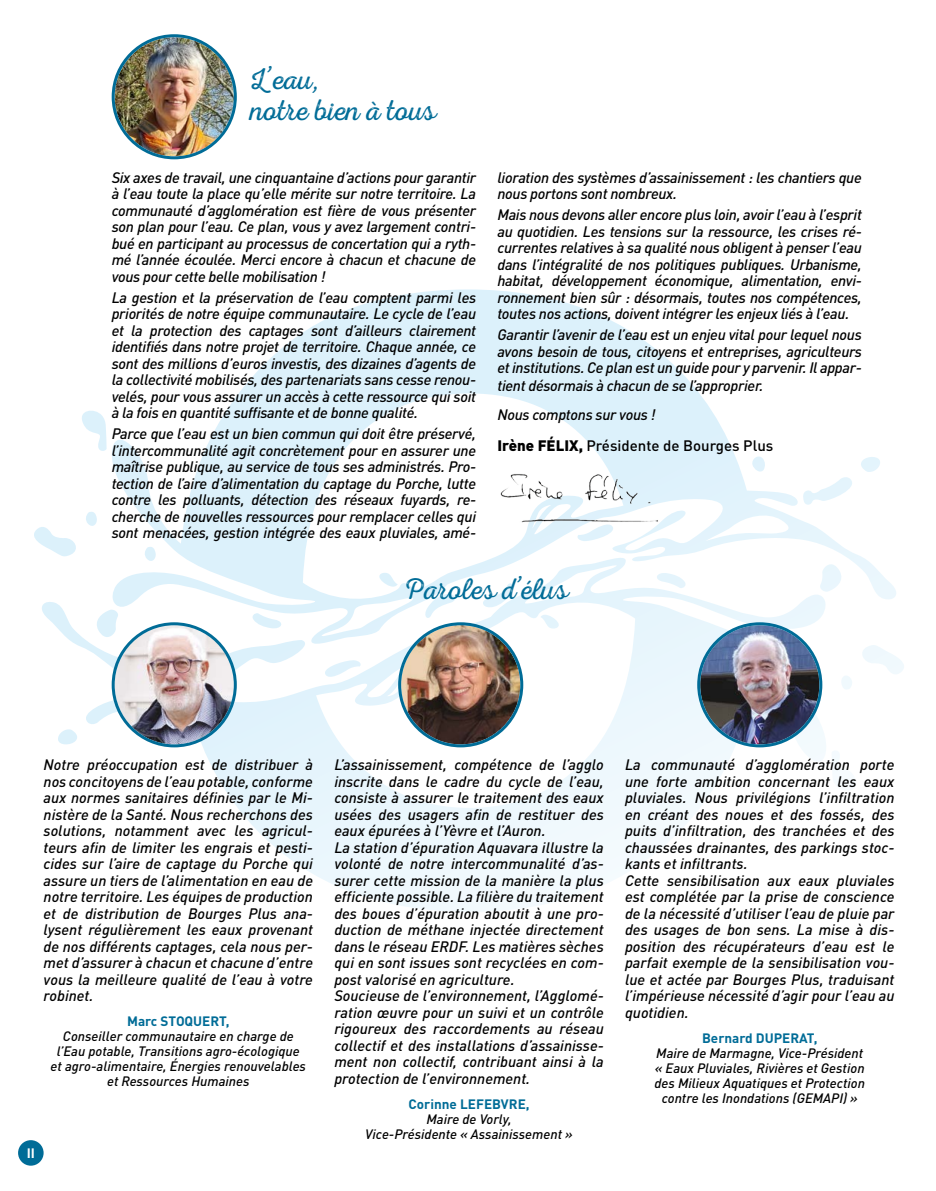
<style>
.page{position:relative;width:936px;height:1191px;background:#fff}
.page>*{position:absolute;margin:0;border:0;box-sizing:border-box;transform-origin:0 0}
.t1{font:30px/31.5px "Nexa Rust Script L 01";color:#006c97}
.t2{font:italic 500 15px/16.5px "DIN Pro";color:#000;text-align:justify}
.t3{font:italic 500 15px/16.5px "DIN Pro";letter-spacing:-.02em;color:#000}
.t4{font:500 15px "DIN Pro";color:#000}
.t5{font:italic 500 13.5px/15px "DIN Pro";color:#000;text-align:center}
.t6{font:700 13.5px "DIN Pro";color:#006c97}
.t7{font:700 13.5px "DIN Pro";color:#fff}
.s1{font-weight:900}
</style>
<div class="page">
<svg style="left:34px;top:289px;width:870px;height:623px"></svg>
<img style="left:482px;top:454px;width:194px;height:80px">
<img style="left:115px;top:37px;width:119px;height:119px;border-radius:60px">
<div style="left:112px;top:34px;width:125px;height:125px;border:3px solid #006c97;border-radius:50%"></div>
<img style="left:115px;top:625px;width:119px;height:119px;border-radius:60px">
<div style="left:112px;top:622px;width:125px;height:125px;border:3px solid #006c97;border-radius:50%"></div>
<img style="left:401px;top:625px;width:119px;height:119px;border-radius:60px">
<div style="left:398px;top:622px;width:125px;height:125px;border:3px solid #006c97;border-radius:50%"></div>
<img style="left:700px;top:625px;width:119px;height:119px;border-radius:60px">
<div style="left:697px;top:622px;width:125px;height:125px;border:3px solid #006c97;border-radius:50%"></div>
<div style="left:18px;top:1140px;width:26px;height:25px;background:#006c97;border-radius:50%"></div>
<h1 class="t1" style="left:250px;top:67px;width:187px">L’eau,<br>notre bien à tous</h1>
<p class="t2" style="left:112px;top:168px;width:366px">Six axes de travail, une cinquantaine d’actions pour garantir à l’eau toute la place qu’elle mérite sur notre territoire. La communauté d’agglomération est fière de vous présenter son plan pour l’eau. Ce plan, vous y avez largement contri&shy;bué en participant au processus de concertation qui a ryth&shy;mé l’année écoulée. Merci encore à chacun et chacune de vous pour cette belle mobilisation !</p>
<p class="t2" style="left:112px;top:287px;width:366px">La gestion et la préservation de l’eau comptent parmi les priorités de notre équipe communautaire. Le cycle de l’eau et la protection des captages sont d’ailleurs clairement identifiés dans notre projet de territoire. Chaque année, ce sont des millions d’euros investis, des dizaines d’agents de la collectivité mobilisés, des partenariats sans cesse renou&shy;velés, pour vous assurer un accès à cette ressource qui soit à la fois en quantité suffisante et de bonne qualité.</p>
<p class="t2" style="left:112px;top:424px;width:366px">Parce que l’eau est un bien commun qui doit être préservé, l’intercommunalité agit concrètement pour en assurer une maîtrise publique, au service de tous ses administrés. Pro&shy;tection de l’aire d’alimentation du captage du Porche, lutte contre les polluants, détection des réseaux fuyards, re&shy;cherche de nouvelles ressources pour remplacer celles qui sont menacées, gestion intégrée des eaux pluviales, amé-</p>
<p class="t3" style="left:497px;top:168px;width:366px">lioration des systèmes d’assainissement : les chantiers que nous portons sont nombreux.</p>
<p class="t2" style="left:497px;top:205px;width:366px">Mais nous devons aller encore plus loin, avoir l’eau à l’esprit au quotidien. Les tensions sur la ressource, les crises ré&shy;currentes relatives à sa qualité nous obligent à penser l’eau dans l’intégralité de nos politiques publiques. Urbanisme, habitat, développement économique, alimentation, envi&shy;ronnement bien sûr : désormais, toutes nos compétences, toutes nos actions, doivent intégrer les enjeux liés à l’eau.</p>
<p class="t2" style="left:497px;top:325px;width:366px">Garantir l’avenir de l’eau est un enjeu vital pour lequel nous avons besoin de tous, citoyens et entreprises, agriculteurs et institutions. Ce plan est un guide pour y parvenir. Il appar-</p>
<p class="t3" style="left:497px;top:369px;width:268px;line-height:29.2px">tient désormais à chacun de se l’approprier.<br>Nous comptons sur vous !</p>
<p class="t4" style="left:497px;top:433px;width:277px"><span class="s1">Irène FÉLIX,</span> Présidente de Bourges Plus</p>
<h1 class="t1" style="left:405px;top:578px;width:164px">Paroles d’élus</h1>
<p class="t2" style="left:44px;top:755px;width:271px">Notre préoccupation est de distribuer à nos concitoyens de l’eau potable, conforme aux normes sanitaires définies par le Mi&shy;nistère de la Santé. Nous recherchons des solutions, notamment avec les agricul&shy;teurs afin de limiter les engrais et pesti&shy;cides sur l’aire de captage du Porche qui assure un tiers de l’alimentation en eau de notre territoire. Les équipes de production et de distribution de Bourges Plus ana&shy;lysent régulièrement les eaux provenant de nos différents captages, cela nous per&shy;met d’assurer à chacun et chacune d’entre vous la meilleure qualité de l’eau à votre robinet.</p>
<p class="t6" style="left:127px;top:1010px;width:104px">Marc STOQUERT,</p>
<p class="t5" style="left:51px;top:1027px;width:257px">Conseiller communautaire en charge de l’Eau potable, Transitions agro-écologique et agro-alimentaire, Énergies renouvelables et Ressources Humaines</p>
<p class="t7" style="left:27px;top:1141px;width:10px">II</p>
<p class="t2" style="left:334px;top:755px;width:271px;text-align:left">L’assainissement, compétence de l’agglo inscrite dans le cadre du cycle de l’eau, consiste à assurer le traitement des eaux usées des usagers afin de restituer des eaux épurées à l’Yèvre et l’Auron.<br>La station d’épuration Aquavara illustre la volonté de notre intercommunalité d’as&shy;surer cette mission de la manière la plus efficiente possible. La filière du traitement des boues d’épuration aboutit à une pro&shy;duction de méthane injectée directement dans le réseau ERDF. Les matières sèches qui en sont issues sont recyclées en com&shy;post valorisé en agriculture.<br>Soucieuse de l’environnement, l’Agglomé&shy;ration œuvre pour un suivi et un contrôle rigoureux des raccordements au réseau collectif et des installations d’assainisse&shy;ment non collectif, contribuant ainsi à la protection de l’environnement.</p>
<p class="t6" style="left:408px;top:1092px;width:123px">Corinne LEFEBVRE,</p>
<p class="t5" style="left:365px;top:1110px;width:209px">Maire de Vorly,<br>Vice-Présidente « Assainissement »</p>
<p class="t2" style="left:625px;top:755px;width:271px;text-align:left">La communauté d’agglomération porte une forte ambition concernant les eaux pluviales. Nous privilégions l’infiltration en créant des noues et des fossés, des puits d’infiltration, des tranchées et des chaussées drainantes, des parkings stoc&shy;kants et infiltrants.<br>Cette sensibilisation aux eaux pluviales est complétée par la prise de conscience de la nécessité d’utiliser l’eau de pluie par des usages de bon sens. La mise à dis&shy;position des récupérateurs d’eau est le parfait exemple de la sensibilisation vou&shy;lue et actée par Bourges Plus, traduisant l’impérieuse nécessité d’agir pour l’eau au quotidien.</p>
<p class="t6" style="left:702px;top:1026px;width:117px">Bernard DUPERAT,</p>
<p class="t5" style="left:654px;top:1044px;width:212px">Maire de Marmagne, Vice-Président « Eaux Pluviales, Rivières et Gestion des Milieux Aquatiques et Protection contre les Inondations (GEMAPI) »</p>
</div>
